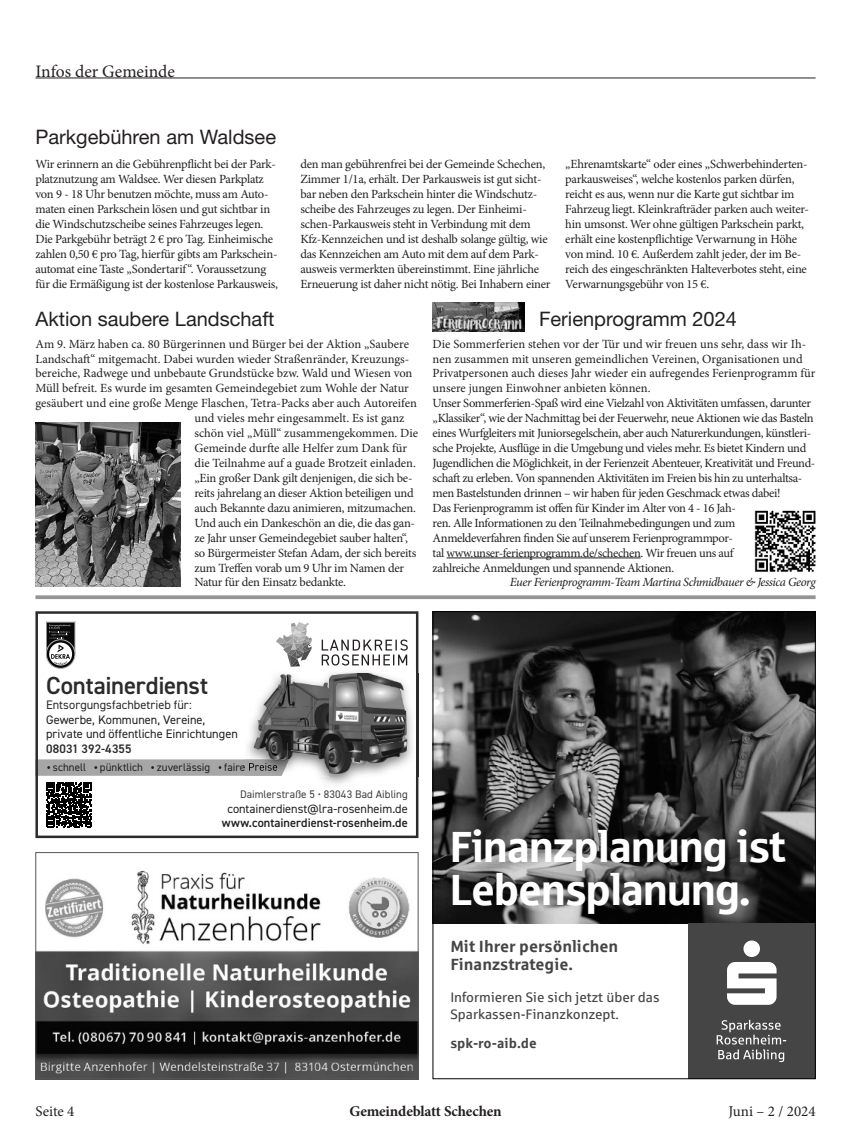
<style>
.page{position:relative;width:844px;height:1134px;background:#fff}
.page>*{position:absolute;margin:0;border:0;box-sizing:border-box;transform-origin:0 0}
.t1{font:43.75px/43.8px "Sparkasse Head";color:#fff}
.t2{font:600 24.75px "DIN2014";letter-spacing:-.01em;color:#2b2b2b}
.t3{font:20px "Helvetica Neue LT Pro";color:#231f20}
.t4{font:17.5px "Minion Pro";color:#231f20}
.t5{font:700 16.25px/17.9px "Sparkasse Rg";color:#454545}
.t6{font:700 15px "Minion Pro";letter-spacing:-.01em;color:#231f20}
.t7{font:15px "Minion Pro";color:#231f20}
.t8{font:13.75px/16.5px "Sparkasse Rg";color:#454545}
.t9{font:700 13.75px "Sparkasse Rg";color:#454545}
.t10{font:12.5px/14.9px "Minion Pro";letter-spacing:-.02em;color:#231f20}
.t11{font:12.5px "Minion Pro";color:#231f20}
.t12{font:italic 12.5px "Minion Pro";letter-spacing:-.04em;color:#231f20}
.t13{font:12.38px/14.9px "DIN2014";color:#231f20}
.t14{font:600 12.38px "DIN2014";letter-spacing:.005em;color:#231f20}
.t15{font:12.38px "DIN2014";color:#2b2b2b}
.t16{font:600 12.38px "DIN2014";letter-spacing:.01em;color:#2b2b2b}
.t17{font:11px "DIN2014";letter-spacing:.005em;color:#404040}
.t18{font:11px "DIN2014";letter-spacing:.005em;color:#231f20}
</style>
<div class="page">
<img style="left:37px;top:870px;width:379px;height:207px">
<div style="left:35px;top:852px;width:383px;height:227px;border:1px solid #575757"></div>
<svg style="left:35px;top:611px;width:383px;height:227px"></svg>
<svg style="left:46px;top:640px;width:29px;height:28px"></svg>
<div style="left:46px;top:639px;width:29px;height:29px;border:1px solid #b4b4b4;border-radius:50%"></div>
<svg style="left:46px;top:622px;width:29px;height:43px"></svg>
<img style="left:244px;top:668px;width:171px;height:119px">
<svg style="left:35px;top:759px;width:209px;height:17px;background:#a6a6a6"></svg>
<img style="left:244px;top:673px;width:174px;height:103px">
<img style="left:244px;top:759px;width:45px;height:17px">
<img style="left:244px;top:763px;width:33px;height:8px">
<img style="left:434px;top:613px;width:379px;height:310px">
<div style="left:687px;top:923px;width:128px;height:156px;background:#454545"></div>
<svg style="left:716px;top:1020px;width:70px;height:42px"></svg>
<svg style="left:727px;top:940px;width:49px;height:65px"></svg>
<hr style="left:35px;top:78px;width:780px;height:1px;background:#231f20">
<svg style="left:35px;top:595px;width:780px;height:4px;background:#9c9ea0"></svg>
<img style="left:35px;top:423px;width:145px;height:163px">
<hr style="left:446px;top:558px;width:194px;height:1px;background:#231f20">
<img style="left:432px;top:303px;width:92px;height:28px">
<img style="left:754px;top:510px;width:62px;height:62px">
<h3 class="t4" style="left:35px;top:59px;width:141px">Infos der Gemeinde</h3>
<h3 class="t3" style="left:35px;top:124px;width:242px">Parkgebühren am Waldsee</h3>
<p class="t10" style="left:35px;top:157px;width:244px">Wir erinnern an die Gebührenpflicht bei der Park&shy;platznutzung am Waldsee. Wer diesen Parkplatz von 9 - 18 Uhr benutzen möchte, muss am Auto&shy;maten einen Parkschein lösen und gut sichtbar in die Windschutzscheibe seines Fahrzeuges legen.<br>Die Parkgebühr beträgt 2 € pro Tag. Einheimische zahlen 0,50 € pro Tag, hierfür gibts am Parkschein&shy;automat eine Taste „Sondertarif“. Voraussetzung für die Ermäßigung ist der kostenlose Parkausweis,</p>
<p class="t10" style="left:300px;top:157px;width:251px">den man gebührenfrei bei der Gemeinde Schechen, Zimmer 1/1a, erhält. Der Parkausweis ist gut sicht&shy;bar neben den Parkschein hinter die Windschutz&shy;scheibe des Fahrzeuges zu legen. Der Einheimi&shy;schen-Parkausweis steht in Verbindung mit dem Kfz-Kennzeichen und ist deshalb solange gültig, wie das Kennzeichen am Auto mit dem auf dem Park&shy;ausweis vermerkten übereinstimmt. Eine jährliche Erneuerung ist daher nicht nötig. Bei Inhabern einer</p>
<p class="t10" style="left:565px;top:157px;width:245px">„Ehrenamtskarte“ oder eines „Schwerbehinderten&shy;parkausweises“, welche kostenlos parken dürfen, reicht es aus, wenn nur die Karte gut sichtbar im Fahrzeug liegt. Kleinkrafträder parken auch weiter&shy;hin umsonst. Wer ohne gültigen Parkschein parkt, erhält eine kostenpflichtige Verwarnung in Höhe von mind. 10 €. Außerdem zahlt jeder, der im Be&shy;reich des eingeschränkten Halteverbotes steht, eine Verwarnungsgebühr von 15 €.</p>
<h3 class="t3" style="left:539px;top:306px;width:199px">Ferienprogramm 2024</h3>
<p class="t10" style="left:432px;top:336px;width:384px">Die Sommerferien stehen vor der Tür und wir freuen uns sehr, dass wir Ih&shy;nen zusammen mit unseren gemeindlichen Vereinen, Organisationen und Privatpersonen auch dieses Jahr wieder ein aufregendes Ferienprogramm für unsere jungen Einwohner anbieten können.<br>Unser Sommerferien-Spaß wird eine Vielzahl von Aktivitäten umfassen, darunter „Klassiker“, wie der Nachmittag bei der Feuerwehr, neue Aktionen wie das Basteln eines Wurfgleiters mit Juniorsegelschein, aber auch Naturerkundungen, künstleri&shy;sche Projekte, Ausflüge in die Umgebung und vieles mehr. Es bietet Kindern und Jugendlichen die Möglichkeit, in der Ferienzeit Abenteuer, Kreativität und Freund&shy;schaft zu erleben. Von spannenden Aktivitäten im Freien bis hin zu unterhaltsa&shy;men Bastelstunden drinnen – wir haben für jeden Geschmack etwas dabei!<br>Das Ferienprogramm ist offen für Kinder im Alter von 4 - 16 Jah-<br>ren. Alle Informationen zu den Teilnahmebedingungen und zum Anmeldeverfahren finden Sie auf unserem Ferienprogrammpor-<br>tal www.unser-ferienprogramm.de/schechen. Wir freuen uns auf<br>zahlreiche Anmeldungen und spannende Aktionen.</p>
<p class="t12" style="left:509px;top:574px;width:307px">Euer Ferienprogramm-Team Martina Schmidbauer &amp; Jessica Georg</p>
<h3 class="t3" style="left:35px;top:306px;width:240px">Aktion saubere Landschaft</h3>
<p class="t11" style="left:35px;top:335px;width:375px">Am 9. März haben ca. 80 Bürgerinnen und Bürger bei der Aktion „Saubere</p>
<p class="t11" style="left:35px;top:350px;width:375px">Landschaft“ mitgemacht. Dabei wurden wieder Straßenränder, Kreuzungs-</p>
<p class="t10" style="left:35px;top:366px;width:378px">bereiche, Radwege und unbebaute Grundstücke bzw. Wald und Wiesen von</p>
<p class="t11" style="left:35px;top:380px;width:375px">Müll befreit. Es wurde im gesamten Gemeindegebiet zum Wohle der Natur</p>
<p class="t11" style="left:35px;top:395px;width:383px">gesäubert und eine große Menge Flaschen, Tetra-Packs aber auch Autoreifen</p>
<p class="t11" style="left:194px;top:410px;width:211px">und vieles mehr eingesammelt. Es ist ganz</p>
<p class="t10" style="left:194px;top:426px;width:225px">schön viel „Müll“ zusammengekommen. Die</p>
<p class="t11" style="left:194px;top:440px;width:214px">Gemeinde durfte alle Helfer zum Dank für</p>
<p class="t11" style="left:194px;top:455px;width:223px">die Teilnahme auf a guade Brotzeit einladen.</p>
<p class="t10" style="left:194px;top:471px;width:219px">„Ein großer Dank gilt denjenigen, die sich be-</p>
<p class="t10" style="left:194px;top:485px;width:221px">reits jahrelang an dieser Aktion beteiligen und</p>
<p class="t10" style="left:194px;top:500px;width:223px">auch Bekannte dazu animieren, mitzumachen.</p>
<p class="t10" style="left:194px;top:515px;width:222px">Und auch ein Dankeschön an die, die das gan-</p>
<p class="t10" style="left:194px;top:530px;width:215px">ze Jahr unser Gemeindegebiet sauber halten“,</p>
<p class="t10" style="left:194px;top:545px;width:223px">so Bürgermeister Stefan Adam, der sich bereits</p>
<p class="t10" style="left:194px;top:560px;width:211px">zum Treffen vorab um 9 Uhr im Namen der</p>
<p class="t10" style="left:194px;top:575px;width:153px">Natur für den Einsatz bedankte.</p>
<h2 class="t2" style="left:46px;top:669px;width:163px">Containerdienst</h2>
<p class="t15" style="left:46px;top:697px;width:147px">Entsorgungsfachbetrieb für:</p>
<p class="t13" style="left:46px;top:712px;width:193px">Gewerbe, Kommunen, Vereine, private und öffentliche Einrichtungen</p>
<p class="t16" style="left:46px;top:741px;width:87px">08031 392-4355</p>
<p class="t18" style="left:53px;top:760px;width:35px">schnell</p>
<p class="t18" style="left:100px;top:760px;width:44px">pünktlich</p>
<p class="t18" style="left:157px;top:760px;width:55px">zuverlässig</p>
<p class="t17" style="left:240px;top:787px;width:169px">Daimlerstraße 5 • 83043 Bad Aibling</p>
<p class="t13" style="left:227px;top:801px;width:182px">containerdienst@lra-rosenheim.de</p>
<p class="t14" style="left:221px;top:815px;width:187px">www.containerdienst-rosenheim.de</p>
<h1 class="t1" style="left:450px;top:823px;width:337px">Finanzplanung ist<br>Lebensplanung.</h1>
<h3 class="t5" style="left:450px;top:937px;width:169px">Mit Ihrer persönlichen<br>Finanzstrategie.</h3>
<p class="t8" style="left:450px;top:989px;width:211px">Informieren Sie sich jetzt über das<br>Sparkassen-Finanzkonzept.</p>
<p class="t9" style="left:450px;top:1034px;width:88px">spk-ro-aib.de</p>
<p class="t7" style="left:35px;top:1101px;width:41px">Seite 4</p>
<p class="t6" style="left:349px;top:1101px;width:154px">Gemeindeblatt Schechen</p>
<p class="t7" style="left:728px;top:1101px;width:89px">Juni – 2 / 2024</p>
</div>
